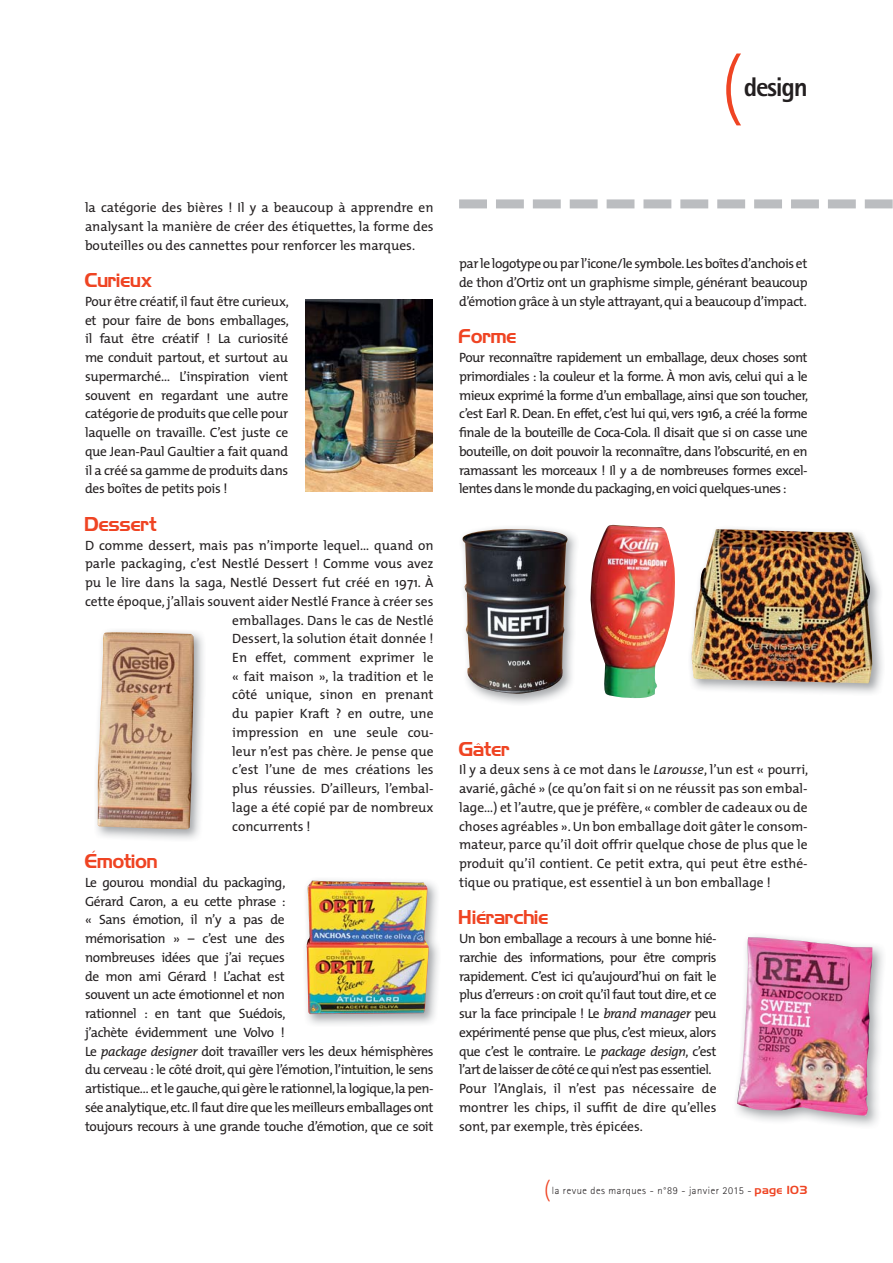
<style>
.page{position:relative;width:893px;height:1263px;background:#fff}
.page>*{position:absolute;margin:0;border:0;box-sizing:border-box;transform-origin:0 0}
.t1{font:300 75px "The Mix";color:#ef4423}
.t2{font:800 27px "Rotis Sans Serif";letter-spacing:-.05em;color:#231f20}
.t3{font:18px "Hancock Park Laser";color:#ef4423}
.t4{font:13.5px/18.8px "The Mix";letter-spacing:-.03em;color:#231f20;text-align:justify}
.t5{font:13.5px "The Mix";color:#231f20}
.t6{font:300 10.5px "Rotis Sans Serif";letter-spacing:.05em;color:#231f20}
.s1{font-style:italic}
.s2{font-family:"The Mix";font-size:22.5px;color:#ef4423}
.s3{font-family:"Hancock Park Laser";font-weight:400;color:#ef4423}
</style>
<div class="page">
<svg style="left:459px;top:199px;width:434px;height:9px"></svg>
<img style="left:305px;top:299px;width:127px;height:193px">
<img style="left:96px;top:631px;width:107px;height:208px">
<img style="left:97px;top:632px;width:97px;height:198px">
<img style="left:305px;top:879px;width:134px;height:145px">
<img style="left:306px;top:881px;width:123px;height:134px">
<img style="left:479px;top:528px;width:97px;height:176px">
<img style="left:462px;top:529px;width:106px;height:165px">
<img style="left:590px;top:525px;width:85px;height:174px">
<img style="left:690px;top:528px;width:193px;height:165px">
<img style="left:691px;top:529px;width:181px;height:154px">
<img style="left:736px;top:936px;width:147px;height:190px">
<img style="left:737px;top:937px;width:135px;height:179px">
<h1 class="t1" style="left:720px;top:57px;width:24px">(</h1>
<h2 class="t2" style="left:744px;top:77px;width:65px">design</h2>
<p class="t4" style="left:85px;top:199px;width:350px">la catégorie des bières ! Il y a beaucoup à apprendre en analysant la manière de créer des étiquettes, la forme des bouteilles ou des cannettes pour renforcer les marques.</p>
<h3 class="t3" style="left:85px;top:273px;width:69px">Curieux</h3>
<p class="t4" style="left:85px;top:293px;width:205px">Pour être créatif, il faut être curieux, et pour faire de bons emballages, il faut être créatif ! La curiosité me conduit partout, et surtout au supermarché… L’inspiration vient souvent en regardant une autre catégorie de produits que celle pour laquelle on travaille. C’est juste ce que Jean-Paul Gaultier a fait quand il a créé sa gamme de produits dans des boîtes de petits pois !</p>
<h3 class="t3" style="left:85px;top:517px;width:73px">Dessert</h3>
<p class="t5" style="left:85px;top:539px;width:350px">D comme dessert, mais pas n’importe lequel… quand on</p>
<p class="t5" style="left:85px;top:558px;width:350px">parle packaging, c’est Nestlé Dessert ! Comme vous avez</p>
<p class="t5" style="left:85px;top:577px;width:350px">pu le lire dans la saga, Nestlé Dessert fut créé en 1971. À</p>
<p class="t5" style="left:85px;top:596px;width:350px">cette époque, j’allais souvent aider Nestlé France à créer ses</p>
<p class="t5" style="left:232px;top:614px;width:203px">emballages. Dans le cas de Nestlé</p>
<p class="t5" style="left:232px;top:633px;width:203px">Dessert, la solution était donnée !</p>
<p class="t5" style="left:232px;top:652px;width:203px">En effet, comment exprimer le</p>
<p class="t5" style="left:232px;top:671px;width:203px">« fait maison », la tradition et le</p>
<p class="t5" style="left:232px;top:689px;width:203px">côté unique, sinon en prenant</p>
<p class="t5" style="left:232px;top:708px;width:203px">du papier Kraft ? en outre, une</p>
<p class="t5" style="left:232px;top:727px;width:203px">impression en une seule cou-</p>
<p class="t5" style="left:232px;top:745px;width:203px">leur n’est pas chère. Je pense que</p>
<p class="t5" style="left:232px;top:764px;width:203px">c’est l’une de mes créations les</p>
<p class="t5" style="left:232px;top:783px;width:203px">plus réussies. D’ailleurs, l’embal-</p>
<p class="t5" style="left:232px;top:802px;width:203px">lage a été copié par de nombreux</p>
<p class="t5" style="left:232px;top:820px;width:80px">concurrents !</p>
<h3 class="t3" style="left:85px;top:854px;width:74px">Émotion</h3>
<p class="t4" style="left:85px;top:874px;width:350px;text-align:left">Le gourou mondial du packaging,<br>Gérard Caron, a eu cette phrase :<br>« Sans émotion, il n’y a pas de<br>mémorisation » – c’est une des<br>nombreuses idées que j’ai reçues<br>de mon ami Gérard ! L’achat est<br>souvent un acte émotionnel et non<br>rationnel : en tant que Suédois,<br>j’achète évidemment une Volvo !<br>Le <span class="s1">package designer</span> doit travailler vers les deux hémisphères du cerveau : le côté droit, qui gère l’émotion, l’intuition, le sens artistique… et le gauche, qui gère le rationnel, la logique, la pen&shy;sée analytique, etc. Il faut dire que les meilleurs emballages ont toujours recours à une grande touche d’émotion, que ce soit</p>
<p class="t4" style="left:459px;top:255px;width:350px">par le logotype ou par l’icone/le symbole. Les boîtes d’anchois et de thon d’Ortiz ont un graphisme simple, générant beaucoup d’émotion grâce à un style attrayant, qui a beaucoup d’impact.</p>
<h3 class="t3" style="left:459px;top:330px;width:59px">Forme</h3>
<p class="t4" style="left:459px;top:349px;width:351px">Pour reconnaître rapidement un emballage, deux choses sont primordiales : la couleur et la forme. À mon avis, celui qui a le mieux exprimé la forme d’un emballage, ainsi que son toucher, c’est Earl R. Dean. En effet, c’est lui qui, vers 1916, a créé la forme finale de la bouteille de Coca-Cola. Il disait que si on casse une bouteille, on doit pouvoir la reconnaître, dans l’obscurité, en en ramassant les morceaux ! Il y a de nombreuses formes excel&shy;lentes dans le monde du packaging, en voici quelques-unes :</p>
<h3 class="t3" style="left:459px;top:742px;width:53px">Gâter</h3>
<p class="t4" style="left:459px;top:762px;width:351px">Il y a deux sens à ce mot dans le <span class="s1">Larousse</span>, l’un est « pourri, avarié, gâché » (ce qu’on fait si on ne réussit pas son embal&shy;lage…) et l’autre, que je préfère, « combler de cadeaux ou de choses agréables ». Un bon emballage doit gâter le consom&shy;mateur, parce qu’il doit offrir quelque chose de plus que le produit qu’il contient. Ce petit extra, qui peut être esthé&shy;tique ou pratique, est essentiel à un bon emballage !</p>
<h3 class="t3" style="left:459px;top:911px;width:91px">Hiérarchie</h3>
<p class="t4" style="left:459px;top:930px;width:259px;text-align:left">Un bon emballage a recours à une bonne hié&shy;rarchie des informations, pour être compris rapidement. C’est ici qu’aujourd’hui on fait le plus d’erreurs : on croit qu’il faut tout dire, et ce sur la face principale ! Le <span class="s1">brand manager</span> peu expérimenté pense que plus, c’est mieux, alors que c’est le contraire. Le <span class="s1">package design</span>, c’est l’art de laisser de côté ce qui n’est pas essentiel.<br>Pour l’Anglais, il n’est pas nécessaire de montrer les chips, il suffit de dire qu’elles sont, par exemple, très épicées.</p>
<p class="t6" style="left:544px;top:1187px;width:265px"><span class="s2">(</span>la revue des marques - n°89 - janvier 2015 - <span class="s3">page 103</span></p>
</div>
